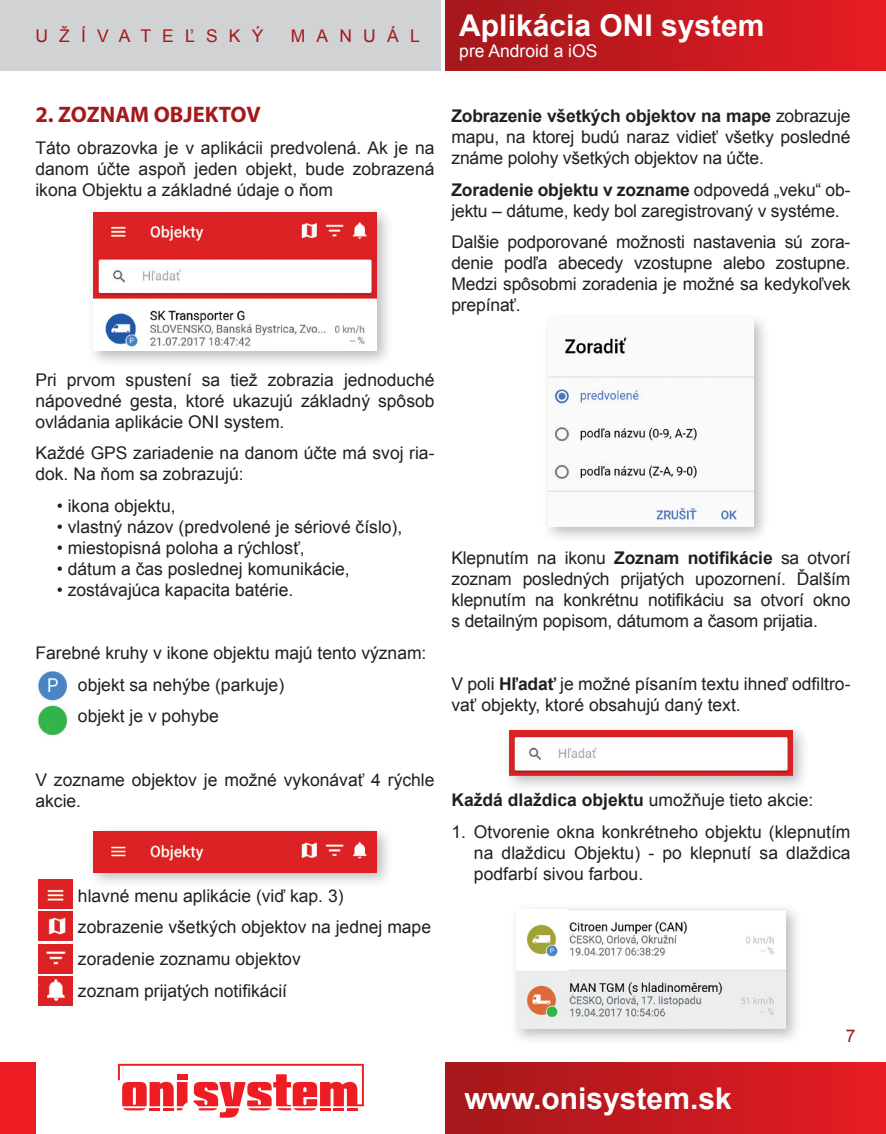
<style>
.page{position:relative;width:886px;height:1134px;background:#fff}
.page>*{position:absolute;margin:0;border:0;box-sizing:border-box;transform-origin:0 0}
.t1{font:700 30px "Arial";color:#fff}
.t2{font:700 22.5px "Myriad Pro";color:#a5181b}
.t3{font:17.5px/21px "Arial";color:#231f20;text-align:justify}
.t4{font:700 17.5px "Arial";color:#231f20}
.t5{font:17.5px "Arial";letter-spacing:.64em;color:#a5181b}
.t6{font:17.5px "Arial";color:#fff}
.s1{font-weight:700}
.s2{font-weight:400}
</style>
<div class="page">
<div style="left:87px;top:205px;width:307px;height:163px;background:#231f20;opacity:.3"></div>
<img style="left:93px;top:212px;width:284px;height:139px">
<div style="left:87px;top:824px;width:307px;height:65px;background:#231f20;opacity:.3"></div>
<img style="left:93px;top:831px;width:284px;height:41px">
<img style="left:39px;top:879px;width:34px;height:30px">
<img style="left:39px;top:912px;width:34px;height:29px">
<img style="left:39px;top:944px;width:34px;height:29px">
<img style="left:39px;top:976px;width:34px;height:29px">
<img style="left:38px;top:671px;width:29px;height:30px">
<img style="left:37px;top:705px;width:30px;height:30px">
<div style="left:0;top:0;width:441px;height:71px;background:#d1d2d4"></div>
<div style="left:445px;top:0;width:441px;height:71px;background:linear-gradient(to right,#a2181c,#e71c23)"></div>
<div style="left:541px;top:312px;width:229px;height:231px;background:#231f20;opacity:.3"></div>
<img style="left:549px;top:319px;width:204px;height:207px">
<div style="left:503px;top:723px;width:307px;height:70px;background:#231f20;opacity:.3"></div>
<img style="left:509px;top:731px;width:284px;height:44px">
<div style="left:445px;top:1063px;width:441px;height:71px;background:linear-gradient(to right,#a2181c,#e71c23)"></div>
<div style="left:0;top:1063px;width:35px;height:71px;background:#ee1d23"></div>
<svg style="left:118px;top:1064px;width:246px;height:54px"></svg>
<div style="left:509px;top:902px;width:294px;height:144px;background:#231f20;opacity:.3"></div>
<img style="left:516px;top:909px;width:270px;height:120px">
<p class="t5" style="left:35px;top:24px;width:230px">UŽÍVATEĽSKÝ</p>
<p class="t5" style="left:291px;top:24px;width:130px">MANUÁL</p>
<h1 class="t1" style="left:459px;top:6px;width:307px">Aplikácia ONI system</h1>
<p class="t6" style="left:459px;top:39px;width:140px">pre Android a iOS</p>
<p class="t2" style="left:35px;top:100px;width:227px">2. ZOZNAM OBJEKTOV</p>
<p class="t3" style="left:35px;top:137px;width:401px">Táto obrazovka je v aplikácii predvolená. Ak je na danom účte aspoň jeden objekt, bude zobrazená ikona Objektu a základné údaje o ňom</p>
<p class="t3" style="left:451px;top:105px;width:400px"><span class="s1">Zobrazenie všetkých objektov na mape</span> zobrazuje mapu, na ktorej budú naraz vidieť všetky posledné známe polohy všetkých objektov na účte.</p>
<p class="t3" style="left:451px;top:179px;width:400px"><span class="s1">Zoradenie objektu v zozname</span> odpovedá „veku“ ob&shy;jektu – dátume, kedy bol zaregistrovaný v systéme.</p>
<p class="t3" style="left:451px;top:232px;width:400px">Dalšie podporované možnosti nastavenia sú zora&shy;denie podľa abecedy vzostupne alebo zostupne.<br>Medzi spôsobmi zoradenia je možné sa kedykoľvek prepínať.</p>
<p class="t3" style="left:35px;top:369px;width:401px">Pri prvom spustení sa tiež zobrazia jednoduché nápovedné gesta, ktoré ukazujú základný spôsob ovládania aplikácie ONI system.</p>
<p class="t3" style="left:35px;top:443px;width:401px">Každé GPS zariadenie na danom účte má svoj ria&shy;dok. Na ňom sa zobrazujú:</p>
<p class="t3" style="left:57px;top:495px;width:120px">• ikona objektu,</p>
<p class="t3" style="left:57px;top:516px;width:347px">• vlastný názov (predvolené je sériové číslo),</p>
<p class="t3" style="left:57px;top:537px;width:250px">• miestopisná poloha a rýchlosť,</p>
<p class="t3" style="left:57px;top:558px;width:295px">• dátum a čas poslednej komunikácie,</p>
<p class="t3" style="left:57px;top:579px;width:238px">• zostávajúca kapacita batérie.</p>
<p class="t3" style="left:78px;top:637px;width:350px;line-height:31.5px;text-align:left;text-indent:-43px">Farebné kruhy v ikone objektu majú tento význam: objekt sa nehýbe (parkuje)<br>objekt je v pohybe</p>
<p class="t3" style="left:451px;top:548px;width:401px">Klepnutím na ikonu <span class="s1">Zoznam notifikácie</span> sa otvorí zoznam posledných prijatých upozornení. Ďalším klepnutím na konkrétnu notifikáciu sa otvorí okno s detailným popisom, dátumom a časom prijatia.</p>
<p class="t3" style="left:451px;top:674px;width:401px">V poli <span class="s1">Hľadať</span> je možné písaním textu ihneď odfiltro&shy;vať objekty, ktoré obsahujú daný text.</p>
<p class="t3" style="left:35px;top:769px;width:401px">V zozname objektov je možné vykonávať 4 rýchle akcie.</p>
<p class="t3" style="left:78px;top:880px;width:355px;line-height:31.5px;text-align:left">hlavné menu aplikácie (viď kap. 3) zobrazenie všetkých objektov na jednej mape zoradenie zoznamu objektov<br>zoznam prijatých notifikácií</p>
<p class="t4" style="left:451px;top:789px;width:363px">Každá dlaždica objektu <span class="s2">umožňuje tieto akcie:</span></p>
<p class="t3" style="left:474px;top:821px;width:378px;text-indent:-23px">1. Otvorenie okna konkrétneho objektu (klepnutím na dlaždicu Objektu) - po klepnutí sa dlaždica podfarbí sivou farbou.</p>
<h1 class="t1" style="left:464px;top:1079px;width:269px">www.onisystem.sk</h1>
<p class="t5" style="left:846px;top:1024px;width:11px">7</p>
</div>
